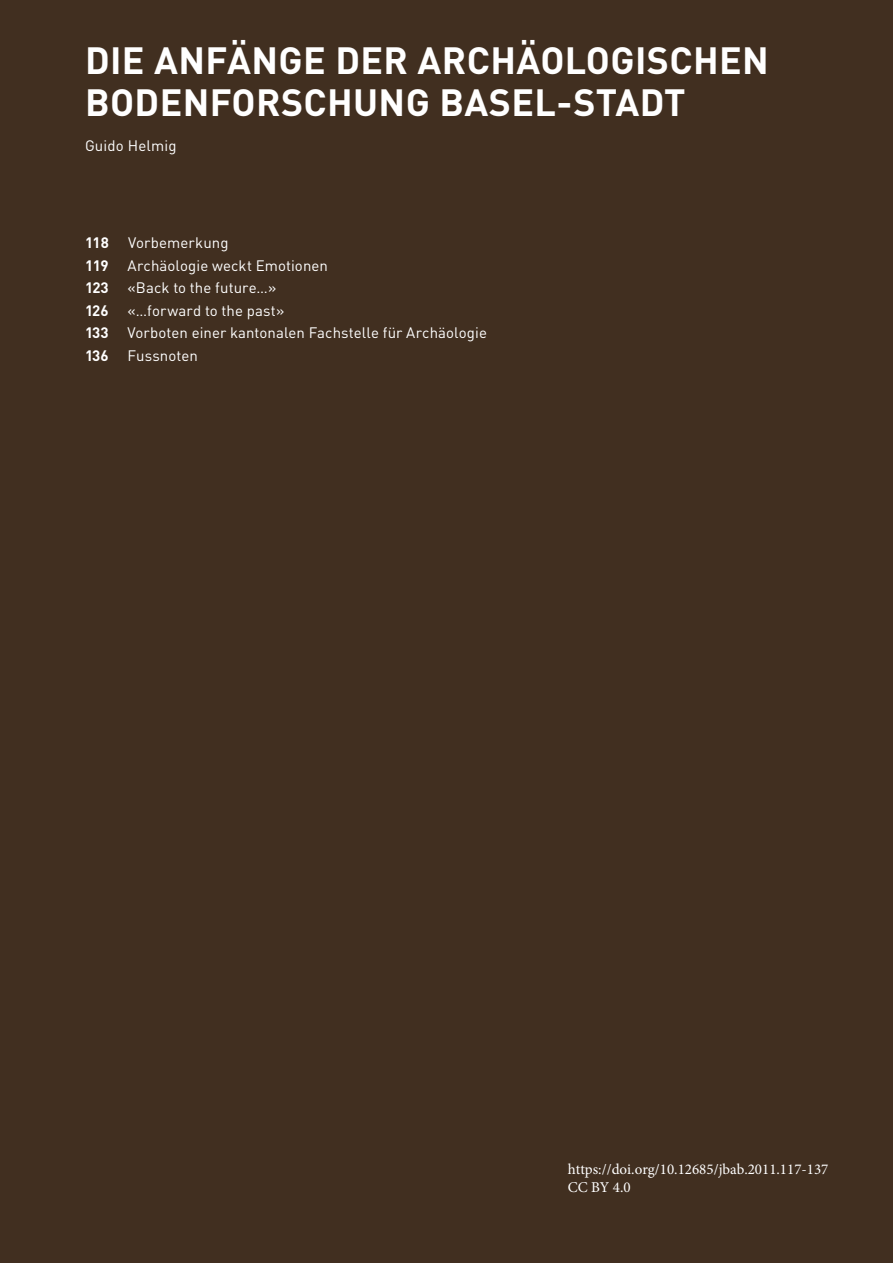
<style>
.page{position:relative;width:893px;height:1263px;background:#412f20}
.page>*{position:absolute;margin:0;border:0;box-sizing:border-box;transform-origin:0 0}
.t1{font:700 37.5px/42px "DIN";letter-spacing:.01em;color:#fff}
.t2{font:15px "DIN";letter-spacing:.005em;color:#fff}
.t3{font:15px/18px "Minion Pro";color:#fff}
.t4{font:700 15px "DIN";letter-spacing:-.03em;color:#fff}
</style>
<div class="page">
<h1 class="t1" style="left:85px;top:38px;width:685px">DIE ANFÄNGE DER ARCHÄOLOGISCHEN<br>BODENFORSCHUNG BASEL-STADT</h1>
<p class="t2" style="left:85px;top:136px;width:93px">Guido Helmig</p>
<p class="t4" style="left:85px;top:233px;width:25px">118</p>
<p class="t2" style="left:128px;top:233px;width:102px">Vorbemerkung</p>
<p class="t4" style="left:85px;top:255px;width:25px">119</p>
<p class="t2" style="left:128px;top:256px;width:202px">Archäologie weckt Emotionen</p>
<p class="t4" style="left:85px;top:278px;width:25px">123</p>
<p class="t2" style="left:128px;top:278px;width:150px">«Back to the future…»</p>
<p class="t4" style="left:85px;top:300px;width:25px">126</p>
<p class="t2" style="left:128px;top:301px;width:158px">«…forward to the past»</p>
<p class="t4" style="left:85px;top:323px;width:25px">133</p>
<p class="t2" style="left:128px;top:323px;width:361px">Vorboten einer kantonalen Fachstelle für Archäologie</p>
<p class="t4" style="left:85px;top:345px;width:25px">136</p>
<p class="t2" style="left:128px;top:346px;width:72px">Fussnoten</p>
<p class="t3" style="left:568px;top:1161px;width:262px">https://doi.org/10.12685/jbab.2011.117-137<br>CC BY 4.0</p>
</div>
